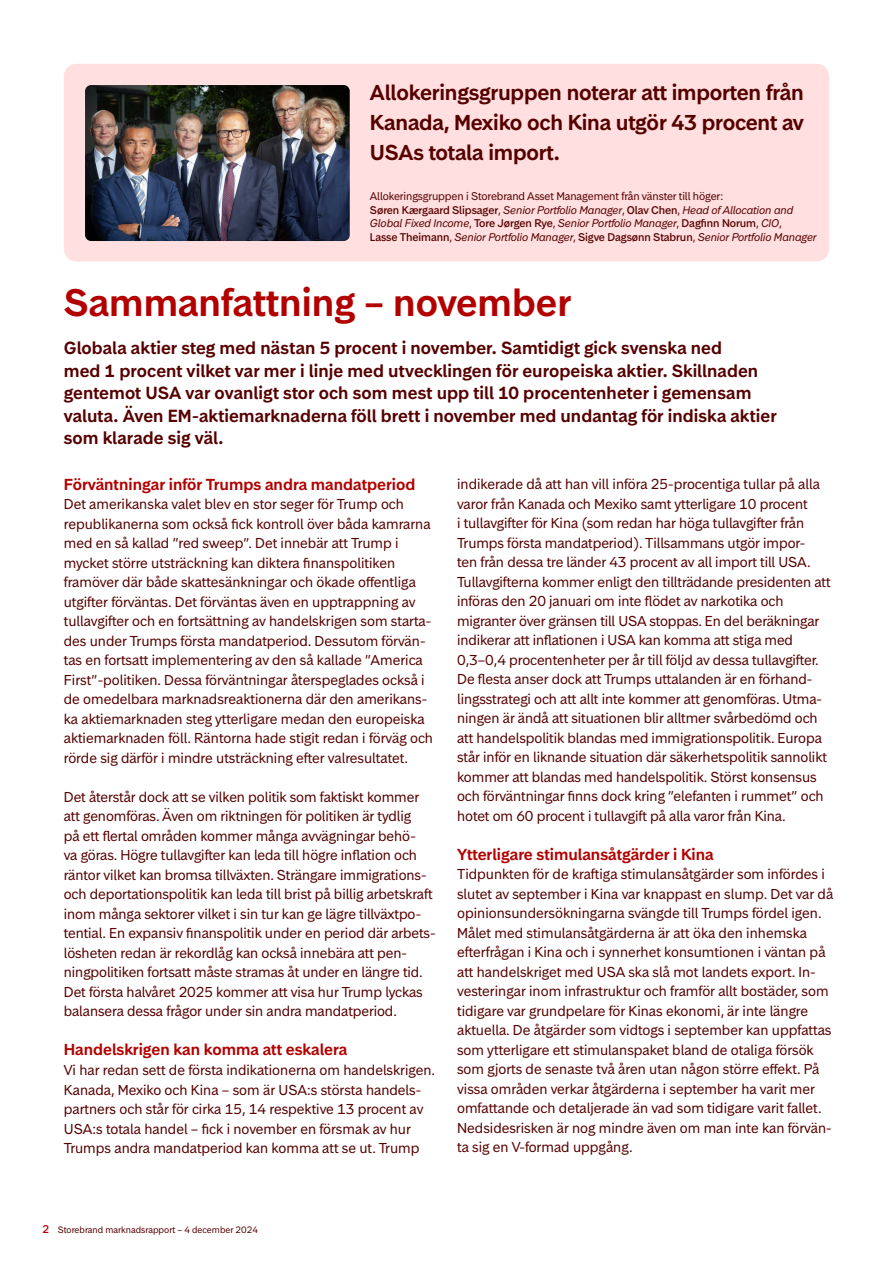
<style>
.page{position:relative;width:893px;height:1263px;background:#fff}
.page>*{position:absolute;margin:0;border:0;box-sizing:border-box;transform-origin:0 0}
.huvudrubrik-2024{font:600 36px "Storebrand Text";color:#b20000}
.brödtext-2-u-avstånd-2024{font:600 20.25px/30px "Storebrand Text";letter-spacing:-.01em;color:#560000;text-align:justify}
.ingress-2024{font:600 16.5px/22.5px "Storebrand Text";letter-spacing:.005em;color:#560000}
.mellanrubrik-1-2024{font:600 15px "Storebrand Text";color:#b20000}
.brödtext-2-u-avstånd-2024-2{font:13.5px/19.5px "Storebrand Text";letter-spacing:-.005em;color:#560000}
.fotnot-bildtext-2024{font:italic 10.5px/13.5px "Storebrand Text";letter-spacing:-.01em;color:#560000}
.t1{font:8.7px "Storebrand Text";color:#560000}
.s1{font-style:normal}
.s2{font-weight:500;font-style:normal}
.s3{font-weight:500;font-size:10.5px;color:#b20000}
</style>
<div class="page">
<div style="left:64px;top:64px;width:765px;height:197px;background:#ffdfdf;border-radius:13px"></div>
<img style="left:85px;top:85px;width:265px;height:156px">
<p class="brödtext-2-u-avstånd-2024" style="left:370px;top:77px;width:435px">Allokeringsgruppen noterar att importen från Kanada, Mexiko och Kina utgör 43 procent av USAs totala import.</p>
<p class="fotnot-bildtext-2024" style="left:370px;top:190px;width:448px"><span class="s1">Allokeringsgruppen i Storebrand Asset Management från vänster till höger:<br></span><span class="s2">Søren Kærgaard Slipsager</span><span class="s1">,</span> Senior Portfolio Manager<span class="s1">,</span> <span class="s2">Olav Chen</span><span class="s1">,</span> Head of Allocation and Global Fixed Income<span class="s1">,</span> <span class="s2">Tore Jørgen Rye</span><span class="s1">,</span> Senior Portfolio Manager<span class="s1">,</span> <span class="s2">Dagfinn Norum</span><span class="s1">,</span> CIO<span class="s1">,<br></span><span class="s2">Lasse Theimann</span><span class="s1">,</span> Senior Portfolio Manager<span class="s1">,</span> <span class="s2">Sigve Dagsønn Stabrun</span><span class="s1">,</span> Senior Portfolio Manager</p>
<p class="huvudrubrik-2024" style="left:64px;top:278px;width:509px">Sammanfattning – november</p>
<p class="ingress-2024" style="left:64px;top:337px;width:714px">Globala aktier steg med nästan 5 procent i november. Samtidigt gick svenska ned<br>med 1 procent vilket var mer i linje med utvecklingen för europeiska aktier. Skillnaden gentemot USA var ovanligt stor och som mest upp till 10 procentenheter i gemensam valuta. Även EM-aktiemarknaderna föll brett i november med undantag för indiska aktier som klarade sig väl.</p>
<p class="mellanrubrik-1-2024" style="left:64px;top:474px;width:353px">Förväntningar inför Trumps andra mandatperiod</p>
<p class="brödtext-2-u-avstånd-2024-2" style="left:64px;top:494px;width:371px">Det amerikanska valet blev en stor seger för Trump och republikanerna som också fick kontroll över båda kamrarna med en så kallad ”red sweep”. Det innebär att Trump i mycket större utsträckning kan diktera finanspolitiken framöver där både skattesänkningar och ökade offentliga utgifter förväntas. Det förväntas även en upptrappning av tullavgifter och en fortsättning av handelskrigen som starta&shy;des under Trumps första mandatperiod. Dessutom förvän&shy;tas en fortsatt implementering av den så kallade ”America First”-politiken. Dessa förväntningar återspeglades också i de omedelbara marknadsreaktionerna där den amerikans&shy;ka aktiemarknaden steg ytterligare medan den europeiska aktiemarknaden föll. Räntorna hade stigit redan i förväg och rörde sig därför i mindre utsträckning efter valresultatet.</p>
<p class="brödtext-2-u-avstånd-2024-2" style="left:64px;top:787px;width:373px">Det återstår dock att se vilken politik som faktiskt kommer att genomföras. Även om riktningen för politiken är tydlig<br>på ett flertal områden kommer många avvägningar behö-<br>va göras. Högre tullavgifter kan leda till högre inflation och räntor vilket kan bromsa tillväxten. Strängare immigrations&shy;och deportationspolitik kan leda till brist på billig arbetskraft inom många sektorer vilket i sin tur kan ge lägre tillväxtpo&shy;tential. En expansiv finanspolitik under en period där arbets&shy;lösheten redan är rekordlåg kan också innebära att pen&shy;ningpolitiken fortsatt måste stramas åt under en längre tid.<br>Det första halvåret 2025 kommer att visa hur Trump lyckas balansera dessa frågor under sin andra mandatperiod.</p>
<p class="mellanrubrik-1-2024" style="left:64px;top:1040px;width:285px">Handelskrigen kan komma att eskalera</p>
<p class="brödtext-2-u-avstånd-2024-2" style="left:64px;top:1060px;width:373px">Vi har redan sett de första indikationerna om handelskrigen.<br>Kanada, Mexiko och Kina – som är USA:s största handels&shy;partners och står för cirka 15, 14 respektive 13 procent av USA:s totala handel – fick i november en försmak av hur Trumps andra mandatperiod kan komma att se ut. Trump</p>
<p class="brödtext-2-u-avstånd-2024-2" style="left:457px;top:474px;width:375px">indikerade då att han vill införa 25-procentiga tullar på alla varor från Kanada och Mexiko samt ytterligare 10 procent<br>i tullavgifter för Kina (som redan har höga tullavgifter från Trumps första mandatperiod). Tillsammans utgör impor-<br>ten från dessa tre länder 43 procent av all import till USA.<br>Tullavgifterna kommer enligt den tillträdande presidenten att införas den 20 januari om inte flödet av narkotika och migranter över gränsen till USA stoppas. En del beräkningar indikerar att inflationen i USA kan komma att stiga med 0,3–0,4 procentenheter per år till följd av dessa tullavgifter.<br>De flesta anser dock att Trumps uttalanden är en förhand&shy;lingsstrategi och att allt inte kommer att genomföras. Utma&shy;ningen är ändå att situationen blir alltmer svårbedömd och att handelspolitik blandas med immigrationspolitik. Europa står inför en liknande situation där säkerhetspolitik sannolikt kommer att blandas med handelspolitik. Störst konsensus och förväntningar finns dock kring ”elefanten i rummet” och hotet om 60 procent i tullavgift på alla varor från Kina.</p>
<p class="mellanrubrik-1-2024" style="left:457px;top:844px;width:258px">Ytterligare stimulansåtgärder i Kina</p>
<p class="brödtext-2-u-avstånd-2024-2" style="left:457px;top:864px;width:378px">Tidpunkten för de kraftiga stimulansåtgärder som infördes i slutet av september i Kina var knappast en slump. Det var då opinionsundersökningarna svängde till Trumps fördel igen.<br>Målet med stimulansåtgärderna är att öka den inhemska efterfrågan i Kina och i synnerhet konsumtionen i väntan på att handelskriget med USA ska slå mot landets export. In&shy;vesteringar inom infrastruktur och framför allt bostäder, som tidigare var grundpelare för Kinas ekonomi, är inte längre aktuella. De åtgärder som vidtogs i september kan uppfattas som ytterligare ett stimulanspaket bland de otaliga försök som gjorts de senaste två åren utan någon större effekt. På vissa områden verkar åtgärderna i september ha varit mer omfattande och detaljerade än vad som tidigare varit fallet.<br>Nedsidesrisken är nog mindre även om man inte kan förvän&shy;ta sig en V-formad uppgång.</p>
<p class="t1" style="left:43px;top:1223px;width:217px"><span class="s3">2</span> Storebrand marknadsrapport – 4 december 2024</p>
</div>
